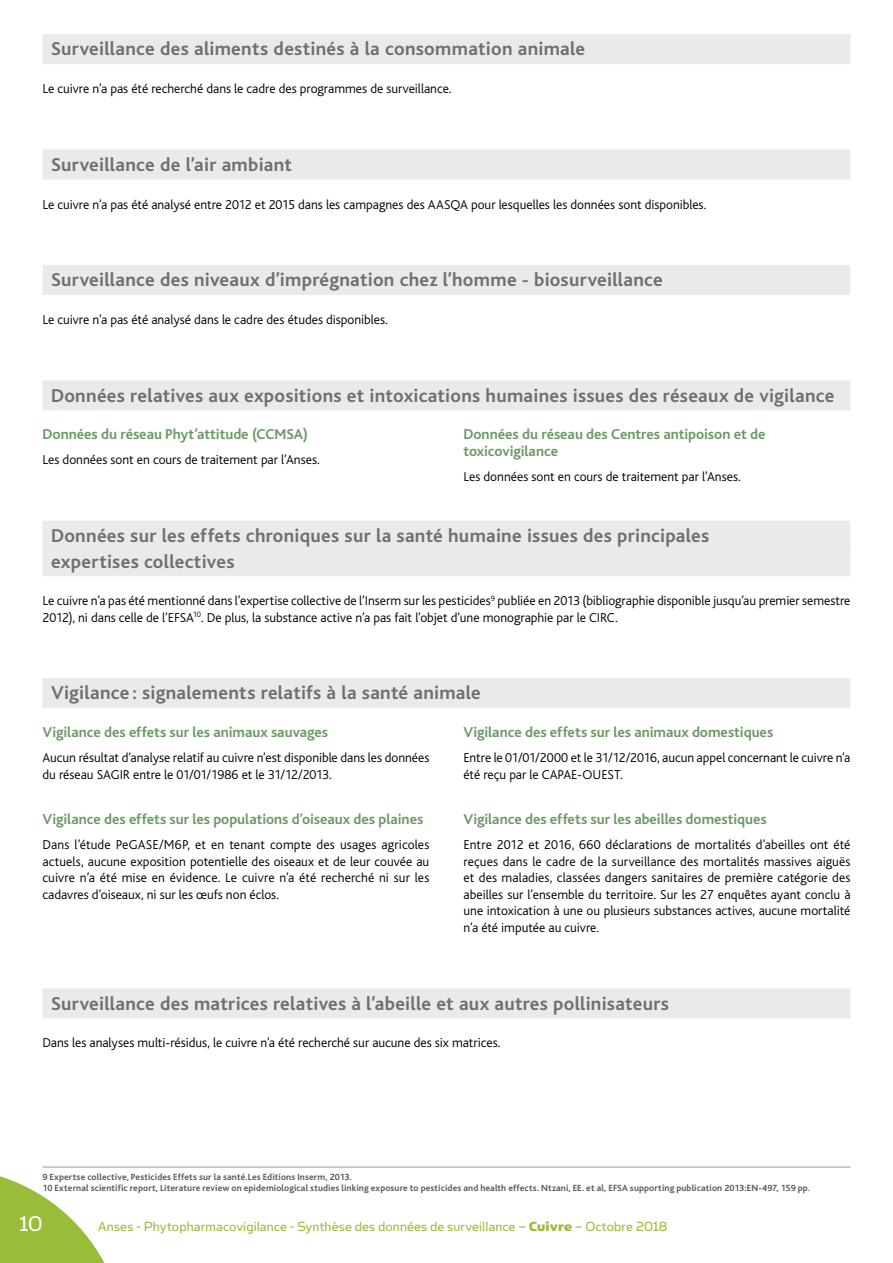
<style>
.page{position:relative;width:893px;height:1263px;background:#fff}
.page>*{position:absolute;margin:0;border:0;box-sizing:border-box;transform-origin:0 0}
.t1{font:24px "Simian Text Orangutan";color:#fff}
.t2{font:700 19.5px/25.5px "Bliss";letter-spacing:.015em;color:#6f6f6e}
.t3{font:700 15px/16.5px "Bliss";letter-spacing:-.005em;color:#6b9965}
.t4{font:15px "Simian Text Orangutan";letter-spacing:.01em;color:#99bc39}
.t5{font:300 13.5px/16.5px "Bliss";color:#000}
.t6{font:700 9.3px/10.5px "Bliss";letter-spacing:.01em;color:#585857}
.s1{font-family:"Simian Text Chimpanzee"}
</style>
<div class="page">
<div style="left:43px;top:34px;width:807px;height:30px;background:#eaeaea"></div>
<hr style="left:43px;top:1167px;width:807px;height:1px;background:#9c9b9b">
<div style="left:43px;top:150px;width:807px;height:30px;background:#eaeaea"></div>
<div style="left:43px;top:265px;width:807px;height:30px;background:#eaeaea"></div>
<div style="left:43px;top:380px;width:807px;height:30px;background:#eaeaea"></div>
<div style="left:43px;top:521px;width:807px;height:30px;background:#eaeaea"></div>
<div style="left:43px;top:546px;width:807px;height:30px;background:#eaeaea"></div>
<div style="left:43px;top:678px;width:807px;height:30px;background:#eaeaea"></div>
<div style="left:43px;top:988px;width:807px;height:30px;background:#eaeaea"></div>
<svg style="left:0;top:1166px;width:148px;height:97px"></svg>
<h2 class="t2" style="left:51px;top:37px;width:536px">Surveillance des aliments destinés à la consommation animale</h2>
<p class="t5" style="left:43px;top:81px;width:411px">Le cuivre n’a pas été recherché dans le cadre des programmes de surveillance.</p>
<h2 class="t2" style="left:51px;top:152px;width:243px">Surveillance de l’air ambiant</h2>
<p class="t5" style="left:43px;top:196px;width:665px">Le cuivre n’a pas été analysé entre 2012 et 2015 dans les campagnes des AASQA pour lesquelles les données sont disponibles.</p>
<h2 class="t2" style="left:51px;top:267px;width:613px">Surveillance des niveaux d’imprégnation chez l’homme - biosurveillance</h2>
<p class="t5" style="left:43px;top:311px;width:347px">Le cuivre n’a pas été analysé dans le cadre des études disponibles.</p>
<h2 class="t2" style="left:51px;top:383px;width:785px">Données relatives aux expositions et intoxications humaines issues des réseaux de vigilance</h2>
<p class="t3" style="left:43px;top:426px;width:267px">Données du réseau Phyt’attitude (CCMSA)</p>
<p class="t5" style="left:43px;top:452px;width:279px">Les données sont en cours de traitement par l’Anses.</p>
<p class="t3" style="left:463px;top:426px;width:304px">Données du réseau des Centres antipoison et de toxicovigilance</p>
<p class="t5" style="left:463px;top:468px;width:279px">Les données sont en cours de traitement par l’Anses.</p>
<h2 class="t2" style="left:51px;top:523px;width:660px">Données sur les effets chroniques sur la santé humaine issues des principales expertises collectives</h2>
<p class="t5" style="left:43px;top:593px;width:809px">Le cuivre n’a pas été mentionné dans l’expertise collective de l’Inserm sur les pesticides<sup>9</sup> publiée en 2013 (bibliographie disponible jusqu’au premier semestre<br>2012), ni dans celle de l’EFSA<sup>10</sup>. De plus, la substance active n’a pas fait l’objet d’une monographie par le CIRC.</p>
<h2 class="t2" style="left:51px;top:681px;width:431px">Vigilance : signalements relatifs à la santé animale</h2>
<p class="t3" style="left:43px;top:724px;width:287px">Vigilance des effets sur les animaux sauvages</p>
<p class="t5" style="left:43px;top:750px;width:388px">Aucun résultat d’analyse relatif au cuivre n’est disponible dans les données du réseau SAGIR entre le 01/01/1986 et le 31/12/2013.</p>
<p class="t3" style="left:43px;top:812px;width:382px">Vigilance des effets sur les populations d’oiseaux des plaines</p>
<p class="t5" style="left:43px;top:837px;width:388px;text-align:justify">Dans l’étude PeGASE/M6P, et en tenant compte des usages agricoles actuels, aucune exposition potentielle des oiseaux et de leur couvée au cuivre n’a été mise en évidence. Le cuivre n’a été recherché ni sur les cadavres d’oiseaux, ni sur les œufs non éclos.</p>
<p class="t3" style="left:463px;top:724px;width:311px">Vigilance des effets sur les animaux domestiques</p>
<p class="t5" style="left:463px;top:750px;width:388px">Entre le 01/01/2000 et le 31/12/2016, aucun appel concernant le cuivre n’a été reçu par le CAPAE-OUEST.</p>
<p class="t3" style="left:463px;top:812px;width:305px">Vigilance des effets sur les abeilles domestiques</p>
<p class="t5" style="left:463px;top:837px;width:389px;text-align:justify">Entre 2012 et 2016, 660 déclarations de mortalités d’abeilles ont été reçues dans le cadre de la surveillance des mortalités massives aiguës et des maladies, classées dangers sanitaires de première catégorie des abeilles sur l’ensemble du territoire. Sur les 27 enquêtes ayant conclu à une intoxication à une ou plusieurs substances actives, aucune mortalité n’a été imputée au cuivre.</p>
<h2 class="t2" style="left:51px;top:991px;width:619px">Surveillance des matrices relatives à l’abeille et aux autres pollinisateurs</h2>
<p class="t5" style="left:43px;top:1035px;width:460px">Dans les analyses multi-résidus, le cuivre n’a été recherché sur aucune des six matrices.</p>
<p class="t6" style="left:43px;top:1172px;width:769px">9 Expertse collective, Pesticides Effets sur la santé.Les Editions Inserm, 2013.<br>10 External scientific report, Literature review on epidemiological studies linking exposure to pesticides and health effects. Ntzani, EE. et al, EFSA supporting publication 2013:EN-497, 159 pp.</p>
<h1 class="t1" style="left:19px;top:1210px;width:25px">10</h1>
<p class="t4" style="left:98px;top:1218px;width:571px">Anses - Phytopharmacovigilance - Synthèse des données de surveillance – <span class="s1">Cuivre</span> – Octobre 2018</p>
</div>
